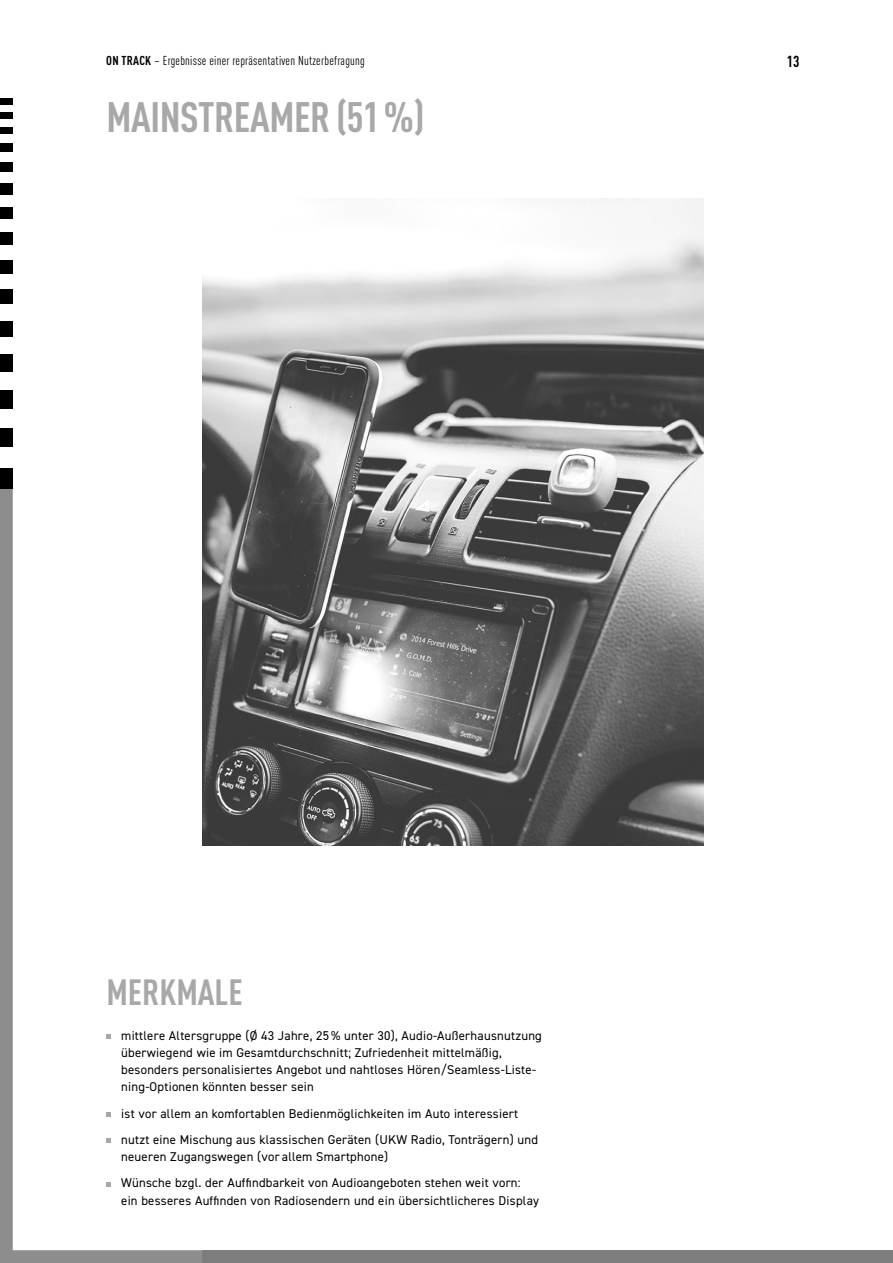
<style>
.page{position:relative;width:893px;height:1263px;background:#fff}
.page>*{position:absolute;margin:0;border:0;box-sizing:border-box;transform-origin:0 0}
.t1{font:700 condensed 42px "DINOT";letter-spacing:-.01em;color:#a8a8a8}
.t2{font:700 condensed 36px "DINOT";color:#a8a8a8}
.t3{font:700 condensed 15.75px "DINOT";color:#000}
.t4{font:12.75px/17.2px "DIN2014";letter-spacing:.02em;color:#000}
.t5{font:condensed 12.75px "DINOT";letter-spacing:.02em;color:#000}
.s1{font-weight:700}
</style>
<div class="page">
<svg style="left:0;top:489px;width:202px;height:774px"></svg>
<div style="left:202px;top:1250px;width:691px;height:13px;background:#7d7d7d"></div>
<div style="left:0;top:468px;width:13px;height:21px;background:#000"></div>
<div style="left:0;top:98px;width:13px;height:7px;background:#000"></div>
<div style="left:0;top:112px;width:13px;height:7px;background:#000"></div>
<div style="left:0;top:127px;width:13px;height:8px;background:#000"></div>
<div style="left:0;top:144px;width:13px;height:9px;background:#000"></div>
<div style="left:0;top:163px;width:13px;height:10px;background:#000"></div>
<div style="left:0;top:184px;width:13px;height:11px;background:#000"></div>
<div style="left:0;top:207px;width:13px;height:12px;background:#000"></div>
<div style="left:0;top:232px;width:13px;height:14px;background:#000"></div>
<div style="left:0;top:260px;width:13px;height:14px;background:#000"></div>
<div style="left:0;top:289px;width:13px;height:16px;background:#000"></div>
<div style="left:0;top:321px;width:13px;height:16px;background:#000"></div>
<div style="left:0;top:355px;width:13px;height:17px;background:#000"></div>
<div style="left:0;top:390px;width:13px;height:19px;background:#000"></div>
<div style="left:0;top:428px;width:13px;height:20px;background:#000"></div>
<img style="left:203px;top:198px;width:500px;height:648px">
<svg style="left:106px;top:1034px;width:5px;height:4px"></svg>
<svg style="left:106px;top:1112px;width:5px;height:4px"></svg>
<svg style="left:106px;top:1138px;width:5px;height:5px"></svg>
<svg style="left:106px;top:1182px;width:5px;height:4px"></svg>
<p class="t5" style="left:106px;top:52px;width:260px"><span class="s1">ON TRACK</span> – Ergebnisse einer repräsentativen Nutzerbefragung</p>
<p class="t3" style="left:787px;top:50px;width:14px">13</p>
<h1 class="t1" style="left:107px;top:86px;width:320px">MAINSTREAMER (51%)</h1>
<h2 class="t2" style="left:106px;top:966px;width:138px">MERKMALE</h2>
<p class="t4" style="left:121px;top:1026px;width:422px">mittlere Altersgruppe (Ø 43 Jahre, 25 % unter 30), Audio-Außerhausnutzung überwiegend wie im Gesamtdurchschnitt; Zufriedenheit mittelmäßig, besonders personalisiertes Angebot und nahtloses Hören/Seamless-Liste&shy;ning-Optionen könnten besser sein</p>
<p class="t4" style="left:121px;top:1100px;width:418px;line-height:26.2px">ist vor allem an komfortablen Bedienmöglichkeiten im Auto interessiert nutzt eine Mischung aus klassischen Geräten (UKW Radio, Tonträgern) und</p>
<p class="t4" style="left:121px;top:1143px;width:401px;line-height:26.2px">neueren Zugangswegen (vor allem Smartphone)<br>Wünsche bzgl. der Auffindbarkeit von Audioangeboten stehen weit vorn:</p>
<p class="t4" style="left:121px;top:1191px;width:419px">ein besseres Auffinden von Radiosendern und ein übersichtlicheres Display</p>
</div>
